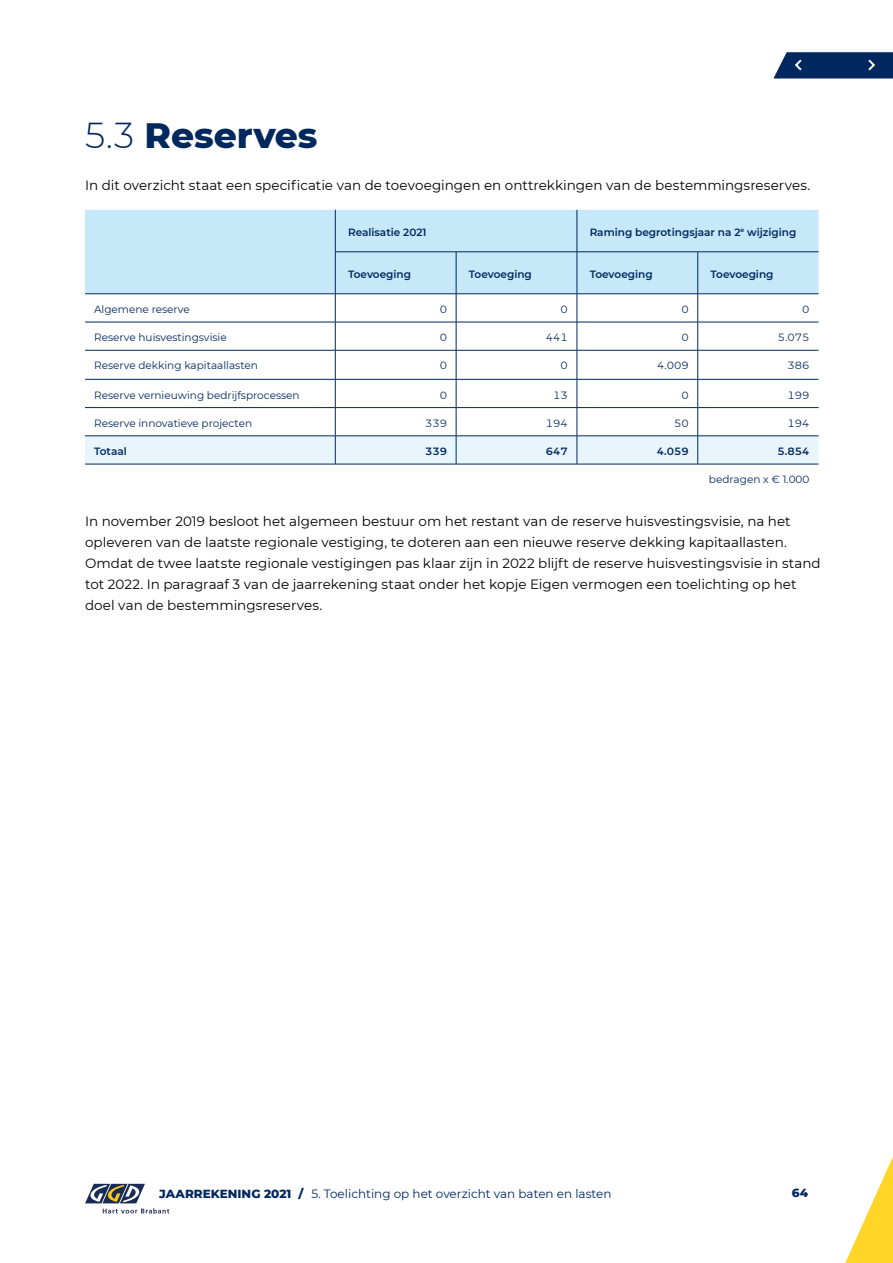
<style>
.page{position:relative;width:893px;height:1263px;background:#fff}
.page>*{position:absolute;margin:0;border:0;box-sizing:border-box;transform-origin:0 0}
.t1{font:800 36px "Montserrat";letter-spacing:-.005em;color:#00285e}
.body{font:13.5px/21px "Montserrat";color:#000}
.bijschrift{font:12px "Montserrat";color:#00285e}
.t2{font:800 12px "Montserrat";color:#00285e}
.tabel_platte_tekst{font:10.5px "Montserrat";color:#00285e}
.tabel_platte_tekst-2{font:600 10.5px "Montserrat";color:#00285e}
.tabel_cijfers{font:10.5px "Montserrat";color:#00285e}
.tabel_cijfers-2{font:600 10.5px "Montserrat";color:#00285e}
.s1{font-weight:300}
.s2{font-weight:800}
</style>
<div class="page">
<div style="left:85px;top:210px;width:734px;height:84px;background:#c6e8f8"></div>
<svg style="left:85px;top:295px;width:734px;height:169px"></svg>
<hr style="left:85px;top:294px;width:250px;height:1px;background:#00285e">
<hr style="left:456px;top:294px;width:121px;height:1px;background:#00285e">
<hr style="left:577px;top:294px;width:121px;height:1px;background:#00285e">
<hr style="left:698px;top:294px;width:121px;height:1px;background:#00285e">
<hr style="left:85px;top:322px;width:250px;height:1px;background:#00285e">
<hr style="left:335px;top:322px;width:121px;height:1px;background:#00285e">
<hr style="left:456px;top:322px;width:121px;height:1px;background:#00285e">
<hr style="left:577px;top:322px;width:121px;height:1px;background:#00285e">
<hr style="left:698px;top:322px;width:121px;height:1px;background:#00285e">
<hr style="left:85px;top:350px;width:250px;height:1px;background:#00285e">
<hr style="left:335px;top:350px;width:121px;height:1px;background:#00285e">
<hr style="left:456px;top:350px;width:121px;height:1px;background:#00285e">
<hr style="left:577px;top:350px;width:121px;height:1px;background:#00285e">
<hr style="left:698px;top:350px;width:121px;height:1px;background:#00285e">
<hr style="left:85px;top:379px;width:250px;height:1px;background:#00285e">
<hr style="left:335px;top:379px;width:121px;height:1px;background:#00285e">
<hr style="left:456px;top:379px;width:121px;height:1px;background:#00285e">
<hr style="left:577px;top:379px;width:121px;height:1px;background:#00285e">
<hr style="left:698px;top:379px;width:121px;height:1px;background:#00285e">
<hr style="left:85px;top:407px;width:250px;height:1px;background:#00285e">
<hr style="left:335px;top:407px;width:121px;height:1px;background:#00285e">
<hr style="left:456px;top:407px;width:121px;height:1px;background:#00285e">
<hr style="left:577px;top:407px;width:121px;height:1px;background:#00285e">
<hr style="left:698px;top:407px;width:121px;height:1px;background:#00285e">
<hr style="left:85px;top:436px;width:250px;height:1px;background:#00285e">
<hr style="left:335px;top:436px;width:121px;height:1px;background:#00285e">
<hr style="left:456px;top:436px;width:121px;height:1px;background:#00285e">
<hr style="left:577px;top:436px;width:121px;height:1px;background:#00285e">
<hr style="left:698px;top:436px;width:121px;height:1px;background:#00285e">
<hr style="left:456px;top:252px;width:1px;height:42px;background:#00285e">
<hr style="left:577px;top:252px;width:1px;height:42px;background:#00285e">
<hr style="left:697px;top:252px;width:1px;height:42px;background:#00285e">
<hr style="left:85px;top:464px;width:250px;height:1px;background:#00285e">
<hr style="left:335px;top:464px;width:121px;height:1px;background:#00285e">
<hr style="left:456px;top:464px;width:121px;height:1px;background:#00285e">
<hr style="left:577px;top:464px;width:121px;height:1px;background:#00285e">
<hr style="left:698px;top:464px;width:121px;height:1px;background:#00285e">
<hr style="left:335px;top:252px;width:1px;height:42px;background:#00285e">
<hr style="left:335px;top:294px;width:121px;height:1px;background:#00285e">
<hr style="left:335px;top:210px;width:1px;height:42px;background:#00285e">
<hr style="left:577px;top:210px;width:1px;height:42px;background:#00285e">
<hr style="left:335px;top:252px;width:121px;height:1px;background:#00285e">
<hr style="left:456px;top:252px;width:121px;height:1px;background:#00285e">
<hr style="left:577px;top:252px;width:121px;height:1px;background:#00285e">
<hr style="left:698px;top:252px;width:121px;height:1px;background:#00285e">
<svg style="left:845px;top:1156px;width:48px;height:107px"></svg>
<svg style="left:85px;top:1184px;width:84px;height:29px"></svg>
<svg style="left:773px;top:52px;width:120px;height:27px;background:#193d6d"></svg>
<h2 class="t1" style="left:85px;top:109px;width:234px"><span class="s1">5.3</span> Reserves</h2>
<p class="body" style="left:85px;top:175px;width:727px">In dit overzicht staat een specificatie van de toevoegingen en onttrekkingen van de bestemmingsreserves.</p>
<p class="tabel_platte_tekst-2" style="left:348px;top:225px;width:80px">Realisatie 2021</p>
<p class="tabel_platte_tekst-2" style="left:590px;top:225px;width:208px">Raming begrotingsjaar na 2<sup>e</sup> wijziging</p>
<p class="tabel_platte_tekst-2" style="left:348px;top:267px;width:65px">Toevoeging</p>
<p class="tabel_platte_tekst-2" style="left:469px;top:267px;width:65px">Toevoeging</p>
<p class="tabel_platte_tekst-2" style="left:590px;top:267px;width:65px">Toevoeging</p>
<p class="tabel_platte_tekst-2" style="left:710px;top:267px;width:65px">Toevoeging</p>
<p class="tabel_platte_tekst" style="left:94px;top:302px;width:97px">Algemene reserve</p>
<p class="tabel_cijfers" style="left:440px;top:302px;width:9px">0</p>
<p class="tabel_cijfers" style="left:561px;top:302px;width:9px">0</p>
<p class="tabel_cijfers" style="left:681px;top:302px;width:9px">0</p>
<p class="tabel_cijfers" style="left:802px;top:302px;width:9px">0</p>
<p class="tabel_platte_tekst" style="left:94px;top:330px;width:134px">Reserve huisvestingsvisie</p>
<p class="tabel_cijfers" style="left:440px;top:330px;width:9px">0</p>
<p class="tabel_cijfers" style="left:546px;top:330px;width:24px">441</p>
<p class="tabel_cijfers" style="left:681px;top:330px;width:9px">0</p>
<p class="tabel_cijfers" style="left:778px;top:330px;width:33px">5.075</p>
<p class="tabel_platte_tekst" style="left:94px;top:358px;width:165px">Reserve dekking kapitaallasten</p>
<p class="tabel_cijfers" style="left:440px;top:358px;width:9px">0</p>
<p class="tabel_cijfers" style="left:561px;top:358px;width:9px">0</p>
<p class="tabel_cijfers" style="left:657px;top:358px;width:33px">4.009</p>
<p class="tabel_cijfers" style="left:787px;top:358px;width:24px">386</p>
<p class="tabel_platte_tekst" style="left:94px;top:388px;width:207px">Reserve vernieuwing bedrijfsprocessen</p>
<p class="tabel_cijfers" style="left:440px;top:388px;width:9px">0</p>
<p class="tabel_cijfers" style="left:553px;top:388px;width:16px">13</p>
<p class="tabel_cijfers" style="left:681px;top:388px;width:9px">0</p>
<p class="tabel_cijfers" style="left:787px;top:388px;width:24px">199</p>
<p class="tabel_platte_tekst" style="left:94px;top:416px;width:160px">Reserve innovatieve projecten</p>
<p class="tabel_cijfers" style="left:425px;top:416px;width:24px">339</p>
<p class="tabel_cijfers" style="left:546px;top:416px;width:24px">194</p>
<p class="tabel_cijfers" style="left:674px;top:416px;width:16px">50</p>
<p class="tabel_cijfers" style="left:787px;top:416px;width:24px">194</p>
<p class="tabel_platte_tekst-2" style="left:94px;top:444px;width:34px">Totaal</p>
<p class="tabel_cijfers-2" style="left:425px;top:444px;width:24px">339</p>
<p class="tabel_cijfers-2" style="left:546px;top:444px;width:24px">647</p>
<p class="tabel_cijfers-2" style="left:657px;top:444px;width:33px">4.059</p>
<p class="tabel_cijfers-2" style="left:778px;top:444px;width:33px">5.854</p>
<p class="tabel_platte_tekst" style="left:709px;top:472px;width:102px">bedragen x € 1.000</p>
<p class="body" style="left:85px;top:511px;width:737px">In november 2019 besloot het algemeen bestuur om het restant van de reserve huisvestingsvisie, na het opleveren van de laatste regionale vestiging, te doteren aan een nieuwe reserve dekking kapitaallasten.<br>Omdat de twee laatste regionale vestigingen pas klaar zijn in 2022 blijft de reserve huisvestingsvisie in stand tot 2022. In paragraaf 3 van de jaarrekening staat onder het kopje Eigen vermogen een toelichting op het doel van de bestemmingsreserves.</p>
<p class="bijschrift" style="left:159px;top:1186px;width:454px"><span class="s2">JAARREKENING 2021 /</span> 5. Toelichting op het overzicht van baten en lasten</p>
<p class="t2" style="left:792px;top:1184px;width:18px">64</p>
</div>
